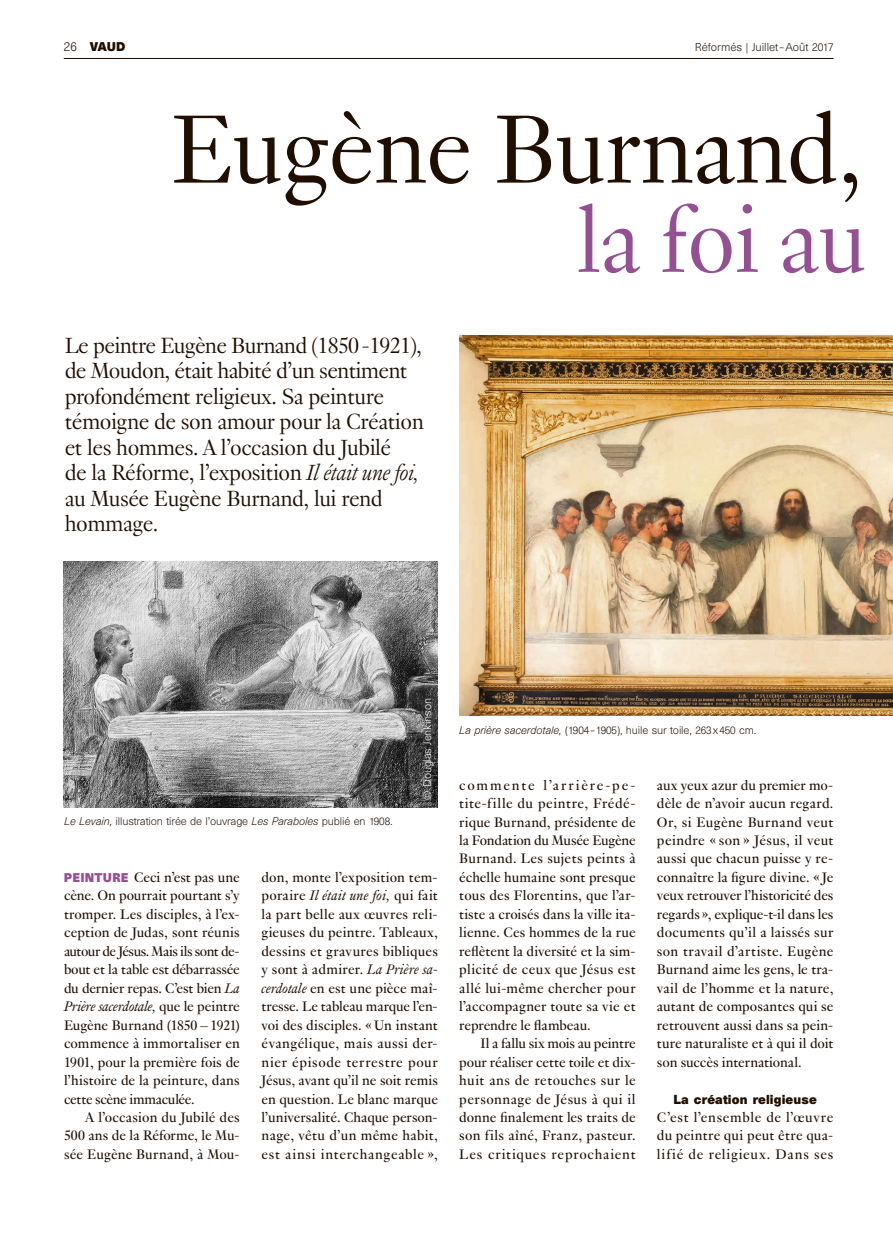
<style>
.page{position:relative;width:893px;height:1234px;background:#fff}
.page>*{position:absolute;margin:0;border:0;box-sizing:border-box;transform-origin:0 0}
.t1{font:300 105.9px "Genath";letter-spacing:-.015em;color:#200e00}
.t2{font:300 100.5px "Genath";letter-spacing:-.015em;color:#954f93}
.t3{font:300 24px/25.5px "Genath";letter-spacing:-.02em;color:#200e00}
.t4{font:15px/18.5px "Genath";letter-spacing:.01em;color:#200e00;text-align:justify}
.t5{font:700 12px "Unica SB";letter-spacing:.01em;color:#200e00}
.t6{font:700 11.7px "Unica SB";color:#200e00}
.t7{font:300 10.5px "Unica SB";color:#200e00}
.t8{font:300 10.2px "Unica SB";letter-spacing:-.01em;color:#200e00}
.t9{font:300 10.2px "Unica SB";letter-spacing:-.01em;color:#fff}
.s1{font-weight:300;font-size:12px}
.s2{font-style:italic}
.s3{font-family:"Unica SB";font-weight:700;font-size:11.7px;color:#954f93}
</style>
<div class="page">
<hr style="left:64px;top:58px;width:769px;height:1px;background:#200e00">
<img style="left:459px;top:335px;width:434px;height:380px">
<img style="left:64px;top:561px;width:374px;height:246px">
<p class="t6" style="left:64px;top:39px;width:63px"><span class="s1">26</span> VAUD</p>
<p class="t7" style="left:695px;top:41px;width:140px">Réformés | Juillet –Août 2017</p>
<h1 class="t1" style="left:171px;top:74px;width:694px">Eugène Burnand,</h1>
<h2 class="t2" style="left:577px;top:169px;width:292px">la foi au</h2>
<p class="t3" style="left:65px;top:330px;width:361px">Le peintre Eugène Burnand (1850 -1921), de Moudon, était habité d’un sentiment profondément religieux. Sa peinture témoigne de son amour pour la Création et les hommes. A l’occasion du Jubilé<br>de la Réforme, l’exposition <span class="s2">Il était une foi, </span>au Musée Eugène Burnand, lui rend hommage.</p>
<p class="t8" style="left:64px;top:815px;width:330px"><span class="s2">Le Levain,</span> illustration tirée de l’ouvrage <span class="s2">Les Paraboles</span> publié en 1908.</p>
<p class="t9" style="left:421px;top:799px;width:103px;rotate:-90deg">© Douglas Jenkinson</p>
<p class="t4" style="left:64px;top:866px;width:177px"><span class="s3">PEINTURE</span> Ceci n’est pas une cène. On pourrait pourtant s’y tromper. Les disciples, à l’ex&shy;ception de Judas, sont réunis autour de Jésus. Mais ils sont de&shy;bout et la table est débarrassée du dernier repas. C’est bien <span class="s2">La Prière sacerdotale,</span> que le peintre Eugène Burnand (1850 – 1921) commence à immortaliser en 1901, pour la première fois de l’histoire de la peinture, dans cette scène immaculée.</p>
<p class="t4" style="left:64px;top:1106px;width:177px;text-indent:21px">A l’occasion du Jubilé des 500 ans de la Réforme, le Mu&shy;sée Eugène Burnand, à Mou-</p>
<p class="t4" style="left:262px;top:866px;width:178px">don, monte l’exposition tem&shy;poraire <span class="s2">Il était une foi,</span> qui fait la part belle aux œuvres reli&shy;gieuses du peintre. Tableaux, dessins et gravures bibliques y sont à admirer. <span class="s2">La Prière sa&shy;cerdotale</span> en est une pièce maî&shy;tresse. Le tableau marque l’en&shy;voi des disciples. « Un instant évangélique, mais aussi der&shy;nier épisode terrestre pour Jésus, avant qu’il ne soit remis en question. Le blanc marque l’universalité. Chaque person&shy;nage, vêtu d’un même habit, est ainsi interchangeable »,</p>
<p class="t8" style="left:459px;top:724px;width:298px"><span class="s2">La prière sacerdotale,</span> (1904–1905), huile sur toile, 263x450 cm.</p>
<p class="t4" style="left:459px;top:774px;width:178px">commente l’arrière-pe&shy;tite-fille du peintre, Frédé&shy;rique Burnand, présidente de la Fondation du Musée Eugène Burnand. Les sujets peints à échelle humaine sont presque tous des Florentins, que l’ar&shy;tiste a croisés dans la ville ita&shy;lienne. Ces hommes de la rue reflètent la diversité et la sim&shy;plicité de ceux que Jésus est allé lui-même chercher pour l’accompagner toute sa vie et reprendre le flambeau.</p>
<p class="t4" style="left:459px;top:1032px;width:178px;text-indent:21px">Il a fallu six mois au peintre pour réaliser cette toile et dix&shy;huit ans de retouches sur le personnage de Jésus à qui il donne finalement les traits de son fils aîné, Franz, pasteur.<br>Les critiques reprochaient</p>
<p class="t4" style="left:657px;top:774px;width:178px">aux yeux azur du premier mo&shy;dèle de n’avoir aucun regard.<br>Or, si Eugène Burnand veut peindre « son » Jésus, il veut aussi que chacun puisse y re&shy;connaître la figure divine. « Je veux retrouver l’historicité des regards », explique-t-il dans les documents qu’il a laissés sur son travail d’artiste. Eugène Burnand aime les gens, le tra&shy;vail de l’homme et la nature, autant de composantes qui se retrouvent aussi dans sa pein&shy;ture naturaliste et à qui il doit son succès international.</p>
<p class="t5" style="left:674px;top:1091px;width:145px">La création religieuse</p>
<p class="t4" style="left:657px;top:1106px;width:178px">C’est l’ensemble de l’œuvre du peintre qui peut être qua&shy;lifié de religieux. Dans ses</p>
</div>
